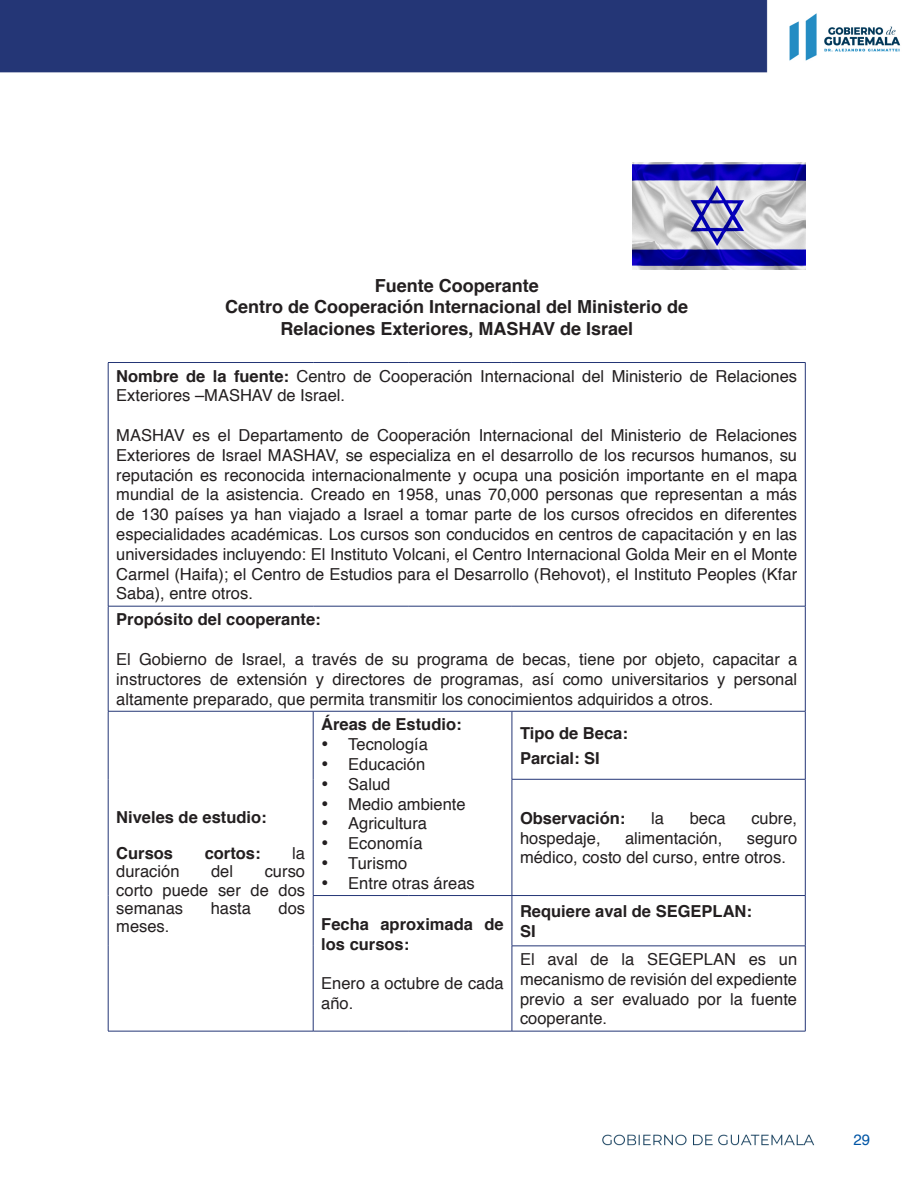
<style>
.page{position:relative;width:918px;height:1188px;background:#fff}
.page>*{position:absolute;margin:0;border:0;box-sizing:border-box;transform-origin:0 0}
.t1{font:700 18px/21.6px "Helvetica";color:#231f20;text-align:center}
.t2{font:16.5px/19.8px "Helvetica";color:#231f20;text-align:justify}
.t3{font:700 16.5px/19.8px "Helvetica";color:#231f20}
.t4{font:15px "Helvetica";color:#0155a5}
.s1{font-weight:700}
</style>
<div class="page">
<img style="left:0;top:0;width:901px;height:1146px">
<img style="left:633px;top:162px;width:172px;height:108px">
<hr style="left:108px;top:362px;width:205px;height:1px;background:#243676">
<hr style="left:108px;top:363px;width:1px;height:243px;background:#243676">
<hr style="left:313px;top:362px;width:96px;height:1px;background:#243676">
<hr style="left:409px;top:362px;width:103px;height:1px;background:#243676">
<hr style="left:512px;top:362px;width:293px;height:1px;background:#243676">
<hr style="left:805px;top:363px;width:1px;height:243px;background:#243676">
<hr style="left:108px;top:606px;width:205px;height:1px;background:#243676">
<hr style="left:108px;top:606px;width:1px;height:105px;background:#243676">
<hr style="left:313px;top:606px;width:96px;height:1px;background:#243676">
<hr style="left:409px;top:606px;width:103px;height:1px;background:#243676">
<hr style="left:512px;top:606px;width:293px;height:1px;background:#243676">
<hr style="left:805px;top:606px;width:1px;height:105px;background:#243676">
<hr style="left:108px;top:711px;width:205px;height:1px;background:#243676">
<hr style="left:108px;top:711px;width:1px;height:68px;background:#243676">
<hr style="left:108px;top:779px;width:1px;height:117px;background:#243676">
<hr style="left:108px;top:896px;width:1px;height:50px;background:#243676">
<hr style="left:108px;top:946px;width:1px;height:85px;background:#243676">
<hr style="left:313px;top:711px;width:96px;height:1px;background:#243676">
<hr style="left:313px;top:711px;width:1px;height:68px;background:#243676">
<hr style="left:409px;top:711px;width:103px;height:1px;background:#243676">
<hr style="left:313px;top:779px;width:1px;height:116px;background:#243676">
<hr style="left:512px;top:711px;width:293px;height:1px;background:#243676">
<hr style="left:512px;top:711px;width:1px;height:68px;background:#243676">
<hr style="left:805px;top:711px;width:1px;height:68px;background:#243676">
<hr style="left:512px;top:779px;width:293px;height:1px;background:#243676">
<hr style="left:512px;top:779px;width:1px;height:116px;background:#243676">
<hr style="left:805px;top:779px;width:1px;height:116px;background:#243676">
<hr style="left:313px;top:895px;width:96px;height:1px;background:#243676">
<hr style="left:313px;top:896px;width:1px;height:50px;background:#243676">
<hr style="left:409px;top:895px;width:103px;height:1px;background:#243676">
<hr style="left:313px;top:946px;width:1px;height:85px;background:#243676">
<hr style="left:512px;top:895px;width:293px;height:1px;background:#243676">
<hr style="left:512px;top:896px;width:1px;height:50px;background:#243676">
<hr style="left:805px;top:896px;width:1px;height:50px;background:#243676">
<hr style="left:512px;top:946px;width:293px;height:1px;background:#243676">
<hr style="left:512px;top:946px;width:1px;height:85px;background:#243676">
<hr style="left:805px;top:946px;width:1px;height:85px;background:#243676">
<hr style="left:108px;top:1031px;width:205px;height:1px;background:#243676">
<hr style="left:313px;top:1031px;width:96px;height:1px;background:#243676">
<hr style="left:409px;top:1031px;width:103px;height:1px;background:#243676">
<hr style="left:512px;top:1031px;width:293px;height:1px;background:#243676">
<p class="t1" style="left:225px;top:276px;width:465px">Fuente Cooperante<br>Centro de Cooperación Internacional del Ministerio de<br>Relaciones Exteriores, MASHAV de Israel</p>
<p class="t2" style="left:116px;top:367px;width:682px"><span class="s1">Nombre de la fuente:</span> Centro de Cooperación Internacional del Ministerio de Relaciones<br>Exteriores –MASHAV de Israel.</p>
<p class="t2" style="left:116px;top:427px;width:682px">MASHAV es el Departamento de Cooperación Internacional del Ministerio de Relaciones Exteriores de Israel MASHAV, se especializa en el desarrollo de los recursos humanos, su reputación es reconocida internacionalmente y ocupa una posición importante en el mapa mundial de la asistencia. Creado en 1958, unas 70,000 personas que representan a más de 130 países ya han viajado a Israel a tomar parte de los cursos ofrecidos en diferentes especialidades académicas. Los cursos son conducidos en centros de capacitación y en las universidades incluyendo: El Instituto Volcani, el Centro Internacional Golda Meir en el Monte Carmel (Haifa); el Centro de Estudios para el Desarrollo (Rehovot), el Instituto Peoples (Kfar Saba), entre otros.</p>
<p class="t3" style="left:116px;top:611px;width:206px">Propósito del cooperante:</p>
<p class="t2" style="left:116px;top:651px;width:682px">El Gobierno de Israel, a través de su programa de becas, tiene por objeto, capacitar a instructores de extensión y directores de programas, así como universitarios y personal altamente preparado, que permita transmitir los conocimientos adquiridos a otros.</p>
<p class="t3" style="left:116px;top:800px;width:152px;line-height:36.3px">Niveles de estudio:<br>Cursos</p>
<p class="t3" style="left:205px;top:845px;width:57px">cortos:</p>
<p class="t2" style="left:292px;top:845px;width:14px">la</p>
<p class="t2" style="left:116px;top:863px;width:65px">duración</p>
<p class="t2" style="left:211px;top:863px;width:24px">del</p>
<p class="t2" style="left:116px;top:864px;width:190px;line-height:18.1px;text-indent:148px">curso corto puede ser de dos semanas</p>
<p class="t2" style="left:211px;top:899px;width:42px">hasta</p>
<p class="t2" style="left:278px;top:899px;width:28px">dos</p>
<p class="t2" style="left:116px;top:917px;width:55px">meses.</p>
<p class="t3" style="left:321px;top:716px;width:142px">Áreas de Estudio:</p>
<p class="t2" style="left:321px;top:736px;width:108px">• Tecnología</p>
<p class="t2" style="left:321px;top:756px;width:106px">• Educación</p>
<p class="t2" style="left:321px;top:775px;width:71px">• Salud</p>
<p class="t2" style="left:321px;top:795px;width:146px">• Medio ambiente</p>
<p class="t2" style="left:321px;top:815px;width:107px">• Agricultura</p>
<p class="t2" style="left:321px;top:835px;width:103px">• Economía</p>
<p class="t2" style="left:321px;top:855px;width:87px">• Turismo</p>
<p class="t2" style="left:321px;top:874px;width:155px">• Entre otras áreas</p>
<p class="t3" style="left:321px;top:916px;width:184px">Fecha aproximada de los cursos:</p>
<p class="t2" style="left:321px;top:975px;width:184px">Enero a octubre de cada año.</p>
<p class="t3" style="left:520px;top:722px;width:109px;line-height:24.8px">Tipo de Beca:<br>Parcial: SI</p>
<p class="t3" style="left:520px;top:809px;width:107px">Observación:</p>
<p class="t2" style="left:651px;top:809px;width:14px">la</p>
<p class="t2" style="left:690px;top:809px;width:37px">beca</p>
<p class="t2" style="left:751px;top:809px;width:47px">cubre,</p>
<p class="t2" style="left:520px;top:829px;width:82px">hospedaje,</p>
<p class="t2" style="left:625px;top:829px;width:99px">alimentación,</p>
<p class="t2" style="left:520px;top:829px;width:279px;text-indent:227px">seguro médico, costo del curso, entre otros.</p>
<p class="t3" style="left:520px;top:903px;width:233px">Requiere aval de SEGEPLAN:<br>SI</p>
<p class="t2" style="left:520px;top:951px;width:279px">El aval de la SEGEPLAN es un mecanismo de revisión del expediente previo a ser evaluado por la fuente cooperante.</p>
<p class="t4" style="left:853px;top:1133px;width:18px">29</p>
</div>
